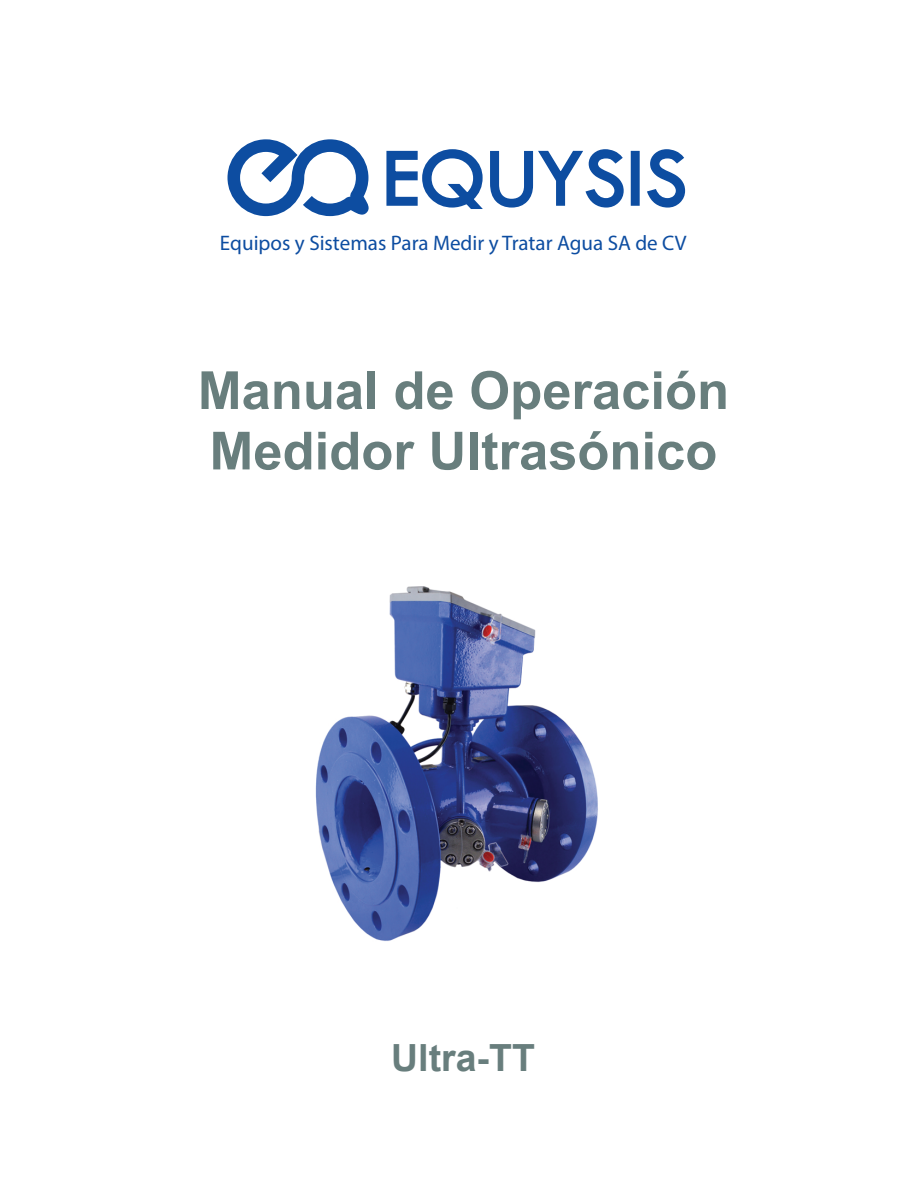
<style>
.page{position:relative;width:918px;height:1188px;background:#fff}
.page>*{position:absolute;margin:0;border:0;box-sizing:border-box;transform-origin:0 0}
.t1{font:700 52.5px/60.4px "Arial";color:#687e7d}
.t2{font:700 37.5px "Arial";color:#687e7d}
.t3{font:21px "Myriad Pro";color:#0d4da1}
</style>
<div class="page">
<svg style="left:227px;top:139px;width:142px;height:78px"></svg>
<svg style="left:386px;top:149px;width:238px;height:60px"></svg>
<div style="left:631px;top:151px;width:9px;height:55px;background:#0d4da1;border:2px solid #0d4da1"></div>
<svg style="left:647px;top:149px;width:39px;height:59px"></svg>
<img style="left:315px;top:586px;width:283px;height:355px">
<p class="t3" style="left:220px;top:230px;width:468px">Equipos y Sistemas Para Medir y Tratar Agua SA de CV</p>
<h1 class="t1" style="left:198px;top:361px;width:533px">Manual de Operación<br>Medidor Ultrasónico</h1>
<h2 class="t2" style="left:391px;top:1031px;width:145px">Ultra-TT</h2>
</div>
